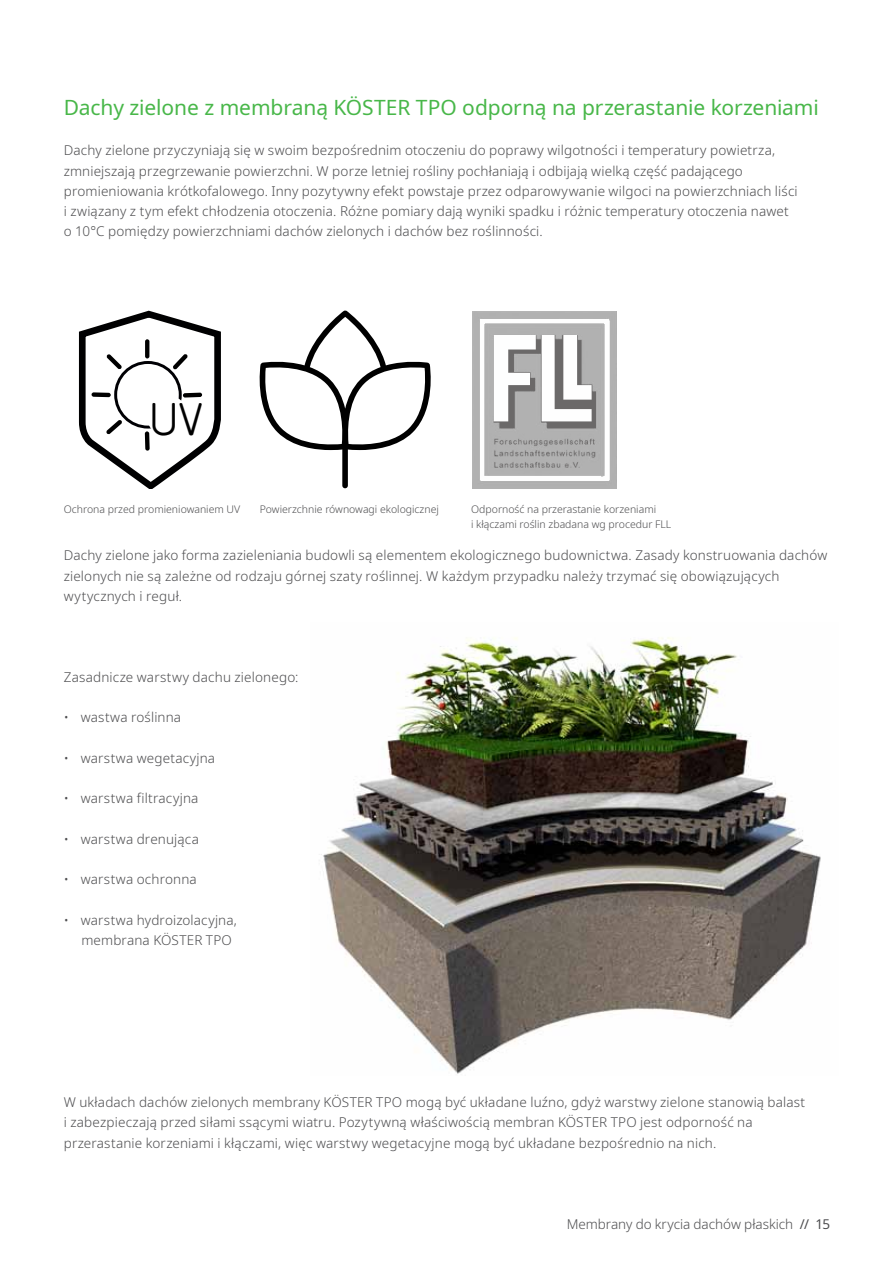
<style>
.page{position:relative;width:893px;height:1263px;background:#fff}
.page>*{position:absolute;margin:0;border:0;box-sizing:border-box;transform-origin:0 0}
.t1{font:21px "Noto Sans";letter-spacing:-.005em;color:#48b749}
.t2{font:300 13.5px/20.2px "Noto Sans";letter-spacing:.01em;color:#4d4d4f}
.t3{font:300 10.5px/15.1px "Noto Sans";color:#4d4d4f}
.s1{font-weight:400}
</style>
<div class="page">
<svg style="left:260px;top:311px;width:171px;height:177px"></svg>
<img style="left:472px;top:311px;width:145px;height:177px">
<img style="left:321px;top:637px;width:500px;height:437px">
<svg style="left:79px;top:311px;width:142px;height:177px"></svg>
<h1 class="t1" style="left:64px;top:92px;width:756px">Dachy zielone z membraną KÖSTER TPO odporną na przerastanie korzeniami</h1>
<p class="t2" style="left:64px;top:141px;width:735px">Dachy zielone przyczyniają się w swoim bezpośrednim otoczeniu do poprawy wilgotności i temperatury powietrza, zmniejszają przegrzewanie powierzchni. W porze letniej rośliny pochłaniają i odbijają wielką część padającego promieniowania krótkofalowego. Inny pozytywny efekt powstaje przez odparowywanie wilgoci na powierzchniach liści i związany z tym efekt chłodzenia otoczenia. Różne pomiary dają wyniki spadku i różnic temperatury otoczenia nawet o 10°C pomiędzy powierzchniami dachów zielonych i dachów bez roślinności.</p>
<p class="t3" style="left:64px;top:502px;width:178px">Ochrona przed promieniowaniem UV</p>
<p class="t3" style="left:260px;top:502px;width:181px">Powierzchnie równowagi ekologicznej</p>
<p class="t3" style="left:471px;top:502px;width:202px">Odporność na przerastanie korzeniami<br>i kłączami roślin zbadana wg procedur FLL</p>
<p class="t2" style="left:64px;top:546px;width:765px">Dachy zielone jako forma zazieleniania budowli są elementem ekologicznego budownictwa. Zasady konstruowania dachów zielonych nie są zależne od rodzaju górnej szaty roślinnej. W każdym przypadku należy trzymać się obowiązujących wytycznych i reguł.</p>
<p class="t2" style="left:64px;top:667px;width:236px">Zasadnicze warstwy dachu zielonego:</p>
<p class="t2" style="left:64px;top:708px;width:119px">• wastwa roślinna</p>
<p class="t2" style="left:64px;top:748px;width:153px">• warstwa wegetacyjna</p>
<p class="t2" style="left:64px;top:789px;width:136px">• warstwa filtracyjna</p>
<p class="t2" style="left:64px;top:829px;width:137px">• warstwa drenująca</p>
<p class="t2" style="left:64px;top:870px;width:134px">• warstwa ochronna</p>
<p class="t2" style="left:81px;top:910px;width:157px;text-indent:-18px">• warstwa hydroizolacyjna, membrana KÖSTER TPO</p>
<p class="t2" style="left:64px;top:1092px;width:743px">W układach dachów zielonych membrany KÖSTER TPO mogą być układane luźno, gdyż warstwy zielone stanowią balast i zabezpieczają przed siłami ssącymi wiatru. Pozytywną właściwością membran KÖSTER TPO jest odporność na przerastanie korzeniami i kłączami, więc warstwy wegetacyjne mogą być układane bezpośrednio na nich.</p>
<p class="t2" style="left:567px;top:1214px;width:265px">Membrany do krycia dachów płaskich <span class="s1">// 15</span></p>
</div>
